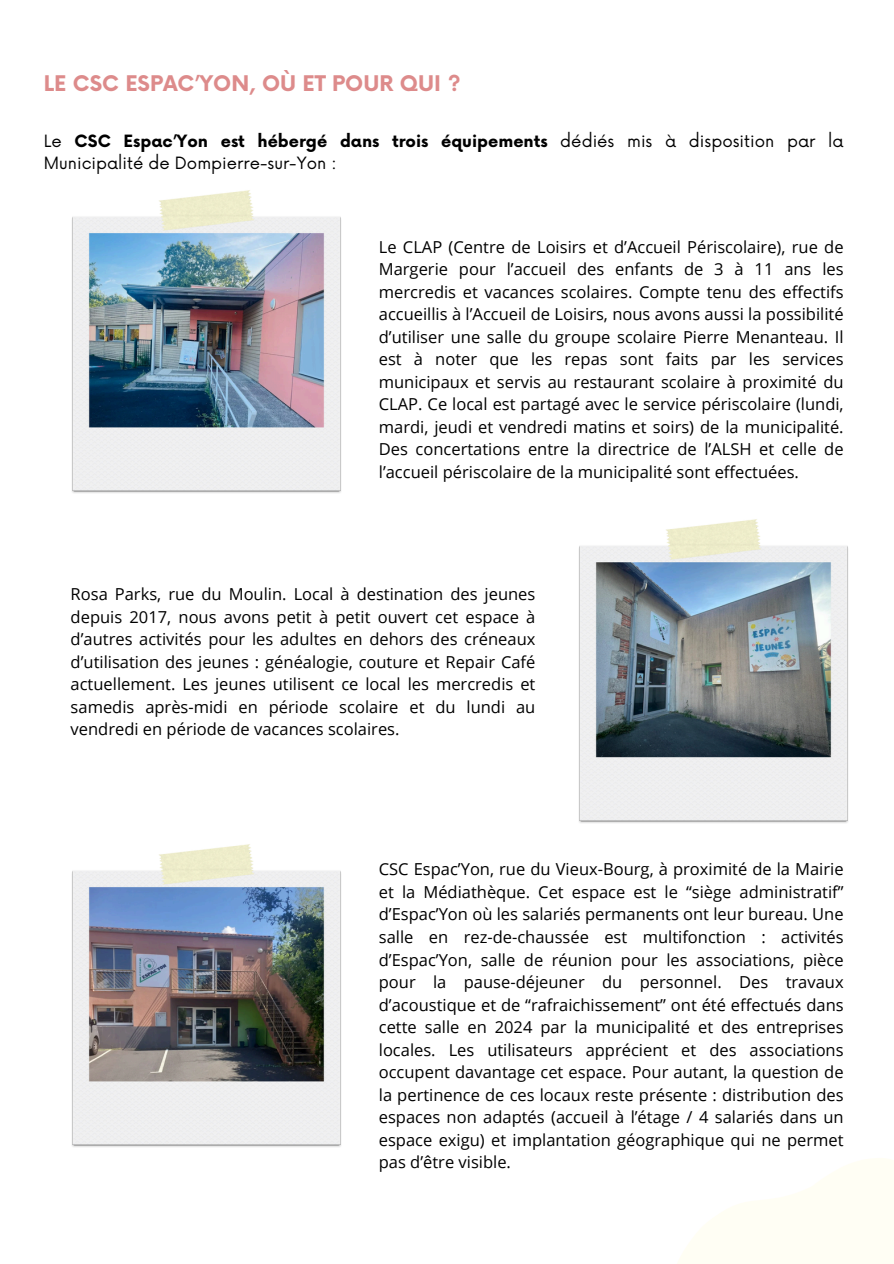
<style>
.page{position:relative;width:894px;height:1264px;background:#fff}
.page>*{position:absolute;margin:0;border:0;box-sizing:border-box;transform-origin:0 0}
.t1{font:700 21px "Now";color:#dd8b8b}
.t2{font:16.5px/22.5px "Open Sans";color:#000;text-align:justify}
.t3{font:16.5px/22.5px "Now";color:#000}
.s1{font-weight:700}
</style>
<div class="page">
<svg style="left:678px;top:1158px;width:215px;height:105px;fill:#fffef4"></svg>
<img style="left:72px;top:190px;width:269px;height:303px">
<img style="left:579px;top:519px;width:269px;height:304px">
<img style="left:72px;top:844px;width:269px;height:303px">
<h1 class="t1" style="left:44px;top:72px;width:418px">LE CSC ESPAC’YON, OÙ ET POUR QUI ?</h1>
<p class="t3" style="left:44px;top:130px;width:801px">Le <span class="s1">CSC Espac’Yon est hébergé dans trois équipements</span> dédiés mis à disposition par la<br>Municipalité de Dompierre-sur-Yon :</p>
<p class="t2" style="left:379px;top:235px;width:466px">Le CLAP (Centre de Loisirs et d’Accueil Périscolaire), rue de Margerie pour l’accueil des enfants de 3 à 11 ans les mercredis et vacances scolaires. Compte tenu des effectifs accueillis à l’Accueil de Loisirs, nous avons aussi la possibilité d’utiliser une salle du groupe scolaire Pierre Menanteau. Il est à noter que les repas sont faits par les services municipaux et servis au restaurant scolaire à proximité du CLAP. Ce local est partagé avec le service périscolaire (lundi, mardi, jeudi et vendredi matins et soirs) de la municipalité.<br>Des concertations entre la directrice de l’ALSH et celle de l’accueil périscolaire de la municipalité sont effectuées.</p>
<p class="t2" style="left:71px;top:582px;width:466px">Rosa Parks, rue du Moulin. Local à destination des jeunes depuis 2017, nous avons petit à petit ouvert cet espace à d’autres activités pour les adultes en dehors des créneaux d’utilisation des jeunes : généalogie, couture et Repair Café actuellement. Les jeunes utilisent ce local les mercredis et samedis après-midi en période scolaire et du lundi au vendredi en période de vacances scolaires.</p>
<p class="t2" style="left:379px;top:857px;width:466px">CSC Espac’Yon, rue du Vieux-Bourg, à proximité de la Mairie et la Médiathèque. Cet espace est le “siège administratif” d’Espac’Yon où les salariés permanents ont leur bureau. Une salle en rez-de-chaussée est multifonction : activités d’Espac’Yon, salle de réunion pour les associations, pièce pour la pause-déjeuner du personnel. Des travaux d’acoustique et de “rafraichissement” ont été effectués dans cette salle en 2024 par la municipalité et des entreprises locales. Les utilisateurs apprécient et des associations occupent davantage cet espace. Pour autant, la question de la pertinence de ces locaux reste présente : distribution des espaces non adaptés (accueil à l’étage / 4 salariés dans un espace exigu) et implantation géographique qui ne permet pas d’être visible.</p>
</div>
